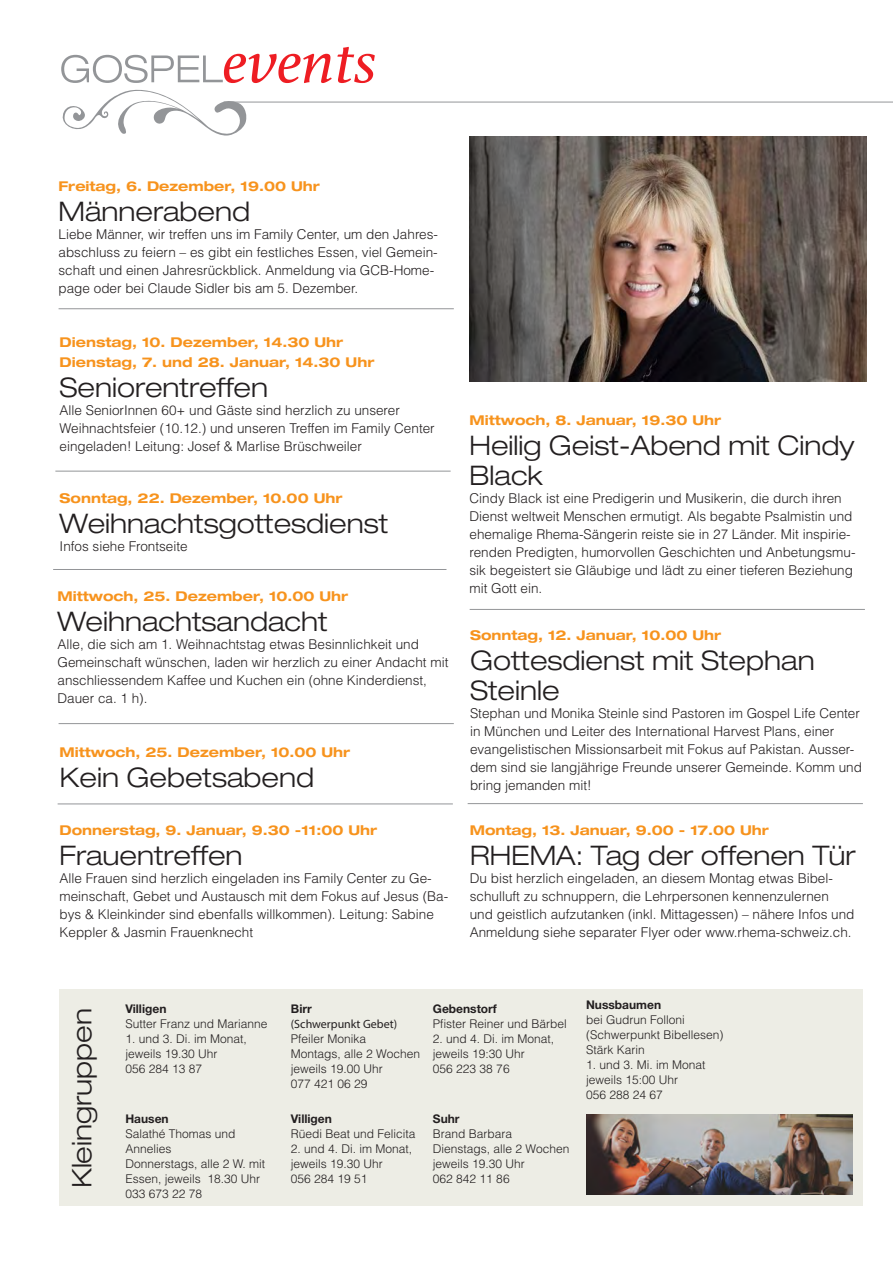
<style>
.page{position:relative;width:893px;height:1263px;background:#fff}
.page>*{position:absolute;margin:0;border:0;box-sizing:border-box;transform-origin:0 0}
.DateTime{font:300 expanded 27px/30px "Helvetica Neue LT Std";color:#231f20}
.Headline{font:300 expanded 27px "Helvetica Neue LT Std";color:#231f20}
.DateTime-2{font:300 13.5px/18px "Helvetica LT Std";color:#231f20}
.DateTime-3{font:700 expanded 13.5px/19.5px "Helvetica Neue LT Std";color:#f7931d}
.Copy__Blocksatz{font:300 12px/15px "Helvetica LT Std";color:#231f20}
.Copy__Blocksatz-2{font:700 12px "Helvetica Neue";color:#231f20}
.Copy__Blocksatz-3{font:12px "Myriad Pro";color:#231f20}
.s1{font-family:"Helvetica Neue";font-weight:700}
</style>
<div class="page">
<hr style="left:224px;top:102px;width:669px;height:1px;background:#939598">
<svg style="left:61px;top:47px;width:314px;height:89px"></svg>
<div style="left:60px;top:989px;width:803px;height:216px;background:#edede5"></div>
<img style="left:586px;top:1114px;width:266px;height:81px">
<hr style="left:53px;top:569px;width:393px;height:1px;background:#939598">
<hr style="left:470px;top:609px;width:395px;height:1px;background:#939598">
<hr style="left:55px;top:471px;width:396px;height:1px;background:#939598">
<hr style="left:59px;top:308px;width:395px;height:1px;background:#939598">
<hr style="left:468px;top:803px;width:395px;height:1px;background:#939598">
<hr style="left:59px;top:723px;width:395px;height:1px;background:#939598">
<hr style="left:58px;top:803px;width:395px;height:1px;background:#939598">
<img style="left:470px;top:136px;width:397px;height:245px">
<p class="DateTime-3" style="left:59px;top:176px;width:263px">Freitag, 6. Dezember, 19.00 Uhr</p>
<p class="DateTime" style="left:59px;top:196px;width:193px">Männerabend</p>
<p class="DateTime-2" style="left:59px;top:225px;width:381px">Liebe Männer, wir treffen uns im Family Center, um den Jahres&shy;abschluss zu feiern – es gibt ein festliches Essen, viel Gemein&shy;schaft und einen Jahresrückblick. Anmeldung via GCB-Home&shy;page oder bei Claude Sidler bis am 5. Dezember.</p>
<p class="DateTime-3" style="left:60px;top:332px;width:316px">Dienstag, 10. Dezember, 14.30 Uhr<br>Dienstag, 7. und 28. Januar, 14.30 Uhr</p>
<p class="DateTime" style="left:60px;top:372px;width:210px">Seniorentreffen</p>
<p class="DateTime-2" style="left:60px;top:401px;width:377px">Alle SeniorInnen 60+ und Gäste sind herzlich zu unserer<br>Weihnachtsfeier (10.12.) und unseren Treffen im Family Center eingeladen! Leitung: Josef &amp; Marlise Brüschweiler</p>
<p class="DateTime-3" style="left:60px;top:488px;width:284px">Sonntag, 22. Dezember, 10.00 Uhr</p>
<p class="DateTime" style="left:60px;top:508px;width:330px">Weihnachtsgottesdienst</p>
<p class="DateTime-2" style="left:60px;top:537px;width:130px">Infos siehe Frontseite</p>
<p class="DateTime-3" style="left:58px;top:586px;width:292px">Mittwoch, 25. Dezember, 10.00 Uhr</p>
<p class="DateTime" style="left:58px;top:606px;width:272px">Weihnachtsandacht</p>
<p class="DateTime-2" style="left:58px;top:635px;width:392px">Alle, die sich am 1. Weihnachtstag etwas Besinnlichkeit und Gemeinschaft wünschen, laden wir herzlich zu einer Andacht mit anschliessendem Kaffee und Kuchen ein (ohne Kinderdienst, Dauer ca. 1 h).</p>
<p class="DateTime-3" style="left:60px;top:742px;width:292px">Mittwoch, 25. Dezember, 10.00 Uhr</p>
<p class="DateTime" style="left:60px;top:762px;width:256px">Kein Gebetsabend</p>
<p class="DateTime-3" style="left:60px;top:820px;width:319px">Donnerstag, 9. Januar, 9.30 -11:00 Uhr</p>
<p class="DateTime" style="left:60px;top:840px;width:185px">Frauentreffen</p>
<p class="DateTime-2" style="left:60px;top:869px;width:390px">Alle Frauen sind herzlich eingeladen ins Family Center zu Ge&shy;meinschaft, Gebet und Austausch mit dem Fokus auf Jesus (Ba&shy;bys &amp; Kleinkinder sind ebenfalls willkommen). Leitung: Sabine Keppler &amp; Jasmin Frauenknecht</p>
<p class="DateTime-3" style="left:470px;top:410px;width:253px">Mittwoch, 8. Januar, 19.30 Uhr</p>
<p class="DateTime" style="left:470px;top:430px;width:386px">Heilig Geist-Abend mit Cindy<br>Black</p>
<p class="DateTime-2" style="left:470px;top:489px;width:387px">Cindy Black ist eine Predigerin und Musikerin, die durch ihren Dienst weltweit Menschen ermutigt. Als begabte Psalmistin und ehemalige Rhema-Sängerin reiste sie in 27 Länder. Mit inspirie&shy;renden Predigten, humorvollen Geschichten und Anbetungsmu&shy;sik begeistert sie Gläubige und lädt zu einer tieferen Beziehung mit Gott ein.</p>
<p class="DateTime-3" style="left:470px;top:625px;width:253px">Sonntag, 12. Januar, 10.00 Uhr</p>
<p class="DateTime" style="left:470px;top:645px;width:346px">Gottesdienst mit Stephan<br>Steinle</p>
<p class="DateTime-2" style="left:470px;top:704px;width:393px">Stephan und Monika Steinle sind Pastoren im Gospel Life Center in München und Leiter des International Harvest Plans, einer evangelistischen Missionsarbeit mit Fokus auf Pakistan. Ausser&shy;dem sind sie langjährige Freunde unserer Gemeinde. Komm und bring jemanden mit!</p>
<p class="DateTime-3" style="left:470px;top:820px;width:301px">Montag, 13. Januar, 9.00 - 17.00 Uhr</p>
<p class="DateTime" style="left:470px;top:840px;width:387px">RHEMA: Tag der offenen Tür</p>
<p class="DateTime-2" style="left:470px;top:869px;width:386px">Du bist herzlich eingeladen, an diesem Montag etwas Bibel&shy;schulluft zu schnuppern, die Lehrpersonen kennenzulernen und geistlich aufzutanken (inkl. Mittagessen) – nähere Infos und Anmeldung siehe separater Flyer oder www.rhema-schweiz.ch.</p>
<p class="Headline" style="left:66px;top:1188px;width:181px;rotate:-90deg">Kleingruppen</p>
<p class="Copy__Blocksatz-2" style="left:125px;top:999px;width:43px">Villigen</p>
<p class="Copy__Blocksatz" style="left:125px;top:1016px;width:144px">Sutter Franz und Marianne</p>
<p class="Copy__Blocksatz" style="left:125px;top:1031px;width:123px">1. und 3. Di. im Monat,</p>
<p class="Copy__Blocksatz" style="left:125px;top:1046px;width:94px">jeweils 19.30 Uhr</p>
<p class="Copy__Blocksatz" style="left:125px;top:1061px;width:78px">056 284 13 87</p>
<p class="Copy__Blocksatz-2" style="left:125px;top:1109px;width:45px">Hausen</p>
<p class="Copy__Blocksatz" style="left:125px;top:1126px;width:112px">Salathé Thomas und<br>Annelies</p>
<p class="Copy__Blocksatz" style="left:125px;top:1156px;width:141px">Donnerstags, alle 2 W. mit<br>Essen, jeweils 18.30 Uhr</p>
<p class="Copy__Blocksatz" style="left:125px;top:1186px;width:78px">033 673 22 78</p>
<p class="Copy__Blocksatz-2" style="left:291px;top:999px;width:22px">Birr</p>
<p class="Copy__Blocksatz-3" style="left:291px;top:1016px;width:108px">(Schwerpunkt Gebet)</p>
<p class="Copy__Blocksatz" style="left:291px;top:1031px;width:77px">Pfeiler Monika</p>
<p class="Copy__Blocksatz" style="left:291px;top:1046px;width:131px">Montags, alle 2 Wochen</p>
<p class="Copy__Blocksatz" style="left:291px;top:1061px;width:94px">jeweils 19.00 Uhr<br>077 421 06 29</p>
<p class="Copy__Blocksatz-2" style="left:291px;top:1109px;width:43px">Villigen</p>
<p class="Copy__Blocksatz" style="left:291px;top:1126px;width:126px">Rüedi Beat und Felicita</p>
<p class="Copy__Blocksatz" style="left:291px;top:1141px;width:123px">2. und 4. Di. im Monat,</p>
<p class="Copy__Blocksatz" style="left:291px;top:1156px;width:94px">jeweils 19.30 Uhr</p>
<p class="Copy__Blocksatz" style="left:291px;top:1171px;width:78px">056 284 19 51</p>
<p class="Copy__Blocksatz-2" style="left:433px;top:999px;width:65px">Gebenstorf</p>
<p class="Copy__Blocksatz" style="left:433px;top:1016px;width:136px">Pfister Reiner und Bärbel</p>
<p class="Copy__Blocksatz" style="left:433px;top:1031px;width:123px">2. und 4. Di. im Monat,</p>
<p class="Copy__Blocksatz" style="left:433px;top:1046px;width:94px">jeweils 19:30 Uhr</p>
<p class="Copy__Blocksatz" style="left:433px;top:1061px;width:78px">056 223 38 76</p>
<p class="Copy__Blocksatz-2" style="left:433px;top:1109px;width:28px">Suhr</p>
<p class="Copy__Blocksatz" style="left:433px;top:1126px;width:81px">Brand Barbara</p>
<p class="Copy__Blocksatz" style="left:433px;top:1141px;width:138px">Dienstags, alle 2 Wochen</p>
<p class="Copy__Blocksatz" style="left:433px;top:1156px;width:94px">jeweils 19.30 Uhr</p>
<p class="Copy__Blocksatz" style="left:433px;top:1171px;width:78px">062 842 11 86</p>
<p class="Copy__Blocksatz" style="left:586px;top:997px;width:100px"><span class="s1">Nussbaumen<br></span>bei Gudrun Folloni</p>
<p class="Copy__Blocksatz" style="left:586px;top:1027px;width:139px">(Schwerpunkt Bibellesen)</p>
<p class="Copy__Blocksatz" style="left:586px;top:1042px;width:60px">Stärk Karin</p>
<p class="Copy__Blocksatz" style="left:586px;top:1057px;width:121px">1. und 3. Mi. im Monat</p>
<p class="Copy__Blocksatz" style="left:586px;top:1072px;width:94px">jeweils 15:00 Uhr</p>
<p class="Copy__Blocksatz" style="left:586px;top:1087px;width:78px">056 288 24 67</p>
</div>
